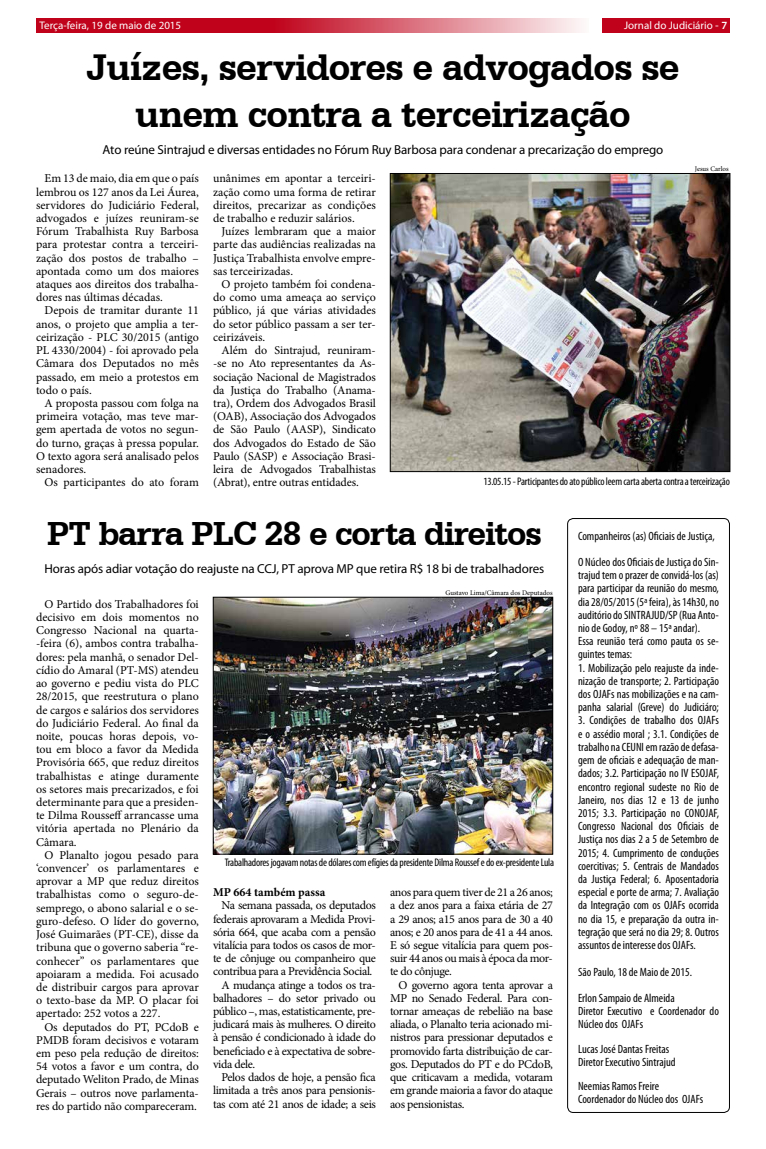
<style>
.page{position:relative;width:766px;height:1149px;background:#fff}
.page>*{position:absolute;margin:0;border:0;box-sizing:border-box;transform-origin:0 0}
.t1{font:700 39px/46.8px "Serifa BT";letter-spacing:-.02em;color:#000;text-align:center}
.t2{font:700 35px "Serifa BT";letter-spacing:-.03em;color:#000}
.t3{font:13px "Myriad Pro";letter-spacing:-.01em;color:#000}
.t4{font:12px/13.2px "Minion Pro";letter-spacing:-.02em;color:#000;text-align:justify}
.t5{font:condensed 12px/13.2px "Myriad Pro";color:#000}
.t6{font:700 12px "Minion Pro";color:#000}
.t7{font:condensed 11px "Myriad Pro";letter-spacing:-.02em;color:#000}
.t8{font:11px "Myriad Pro";color:#fff}
.t9{font:7px "Minion Pro";color:#000}
.s1{font-family:"Calibri";font-size:12px}
.s2{font-weight:600}
</style>
<div class="page">
<svg style="left:36px;top:19px;width:545px;height:14px;background:#d04658"></svg>
<div style="left:602px;top:19px;width:127px;height:14px;background:#c0031b"></div>
<img style="left:215px;top:599px;width:335px;height:253px">
<div style="left:213px;top:597px;width:339px;height:257px;border:1px solid #000"></div>
<div style="left:567px;top:518px;width:162px;height:594px;border:1px solid #000;border-radius:6px"></div>
<img style="left:392px;top:175px;width:335px;height:294px">
<div style="left:390px;top:173px;width:339px;height:298px;border:1px solid #000"></div>
<p class="t8" style="left:40px;top:19px;width:143px">Terça-feira, 19 de maio de 2015</p>
<p class="t8" style="left:624px;top:19px;width:105px">Jornal do Judiciário <span class="s1">-</span> <span class="s2">7</span></p>
<h1 class="t1" style="left:86px;top:42px;width:594px">Juízes, servidores e advogados se unem contra a terceirização</h1>
<p class="t3" style="left:102px;top:142px;width:562px">Ato reúne Sintrajud e diversas entidades no Fórum Ruy Barbosa para condenar a precarização do emprego</p>
<p class="t4" style="left:36px;top:172px;width:164px;text-indent:9px">Em 13 de maio, dia em que o país lembrou os 127 anos da Lei Áurea, servidores do Judiciário Federal, advogados e juízes reuniram-se Fórum Trabalhista Ruy Barbosa para protestar contra a terceiri&shy;zação dos postos de trabalho – apontada como um dos maiores ataques aos direitos dos trabalha&shy;dores nas últimas décadas.</p>
<p class="t4" style="left:36px;top:304px;width:164px;text-indent:9px">Depois de tramitar durante 11 anos, o projeto que amplia a ter&shy;ceirização - PLC 30/2015 (antigo PL 4330/2004) - foi aprovado pela Câmara dos Deputados no mês passado, em meio a protestos em todo o país.</p>
<p class="t4" style="left:36px;top:396px;width:164px;text-indent:9px">A proposta passou com folga na primeira votação, mas teve mar&shy;gem apertada de votos no segun&shy;do turno, graças à pressa popular.<br>O texto agora será analisado pelos senadores.</p>
<p class="t4" style="left:45px;top:475px;width:156px">Os participantes do ato foram</p>
<p class="t4" style="left:213px;top:172px;width:164px">unânimes em apontar a terceiri&shy;zação como uma forma de retirar direitos, precarizar as condições de trabalho e reduzir salários.</p>
<p class="t4" style="left:213px;top:225px;width:164px;text-indent:9px">Juízes lembraram que a maior parte das audiências realizadas na Justiça Trabalhista envolve empre&shy;sas terceirizadas.</p>
<p class="t4" style="left:213px;top:277px;width:164px;text-indent:9px">O projeto também foi condena&shy;do como uma ameaça ao serviço público, já que várias atividades do setor público passam a ser ter&shy;ceirizáveis.</p>
<p class="t4" style="left:213px;top:343px;width:164px;text-indent:9px">Além do Sintrajud, reuniram--se no Ato representantes da As&shy;sociação Nacional de Magistrados da Justiça do Trabalho (Anama&shy;tra), Ordem dos Advogados Brasil (OAB), Associação dos Advogados de São Paulo (AASP), Sindicato dos Advogados do Estado de São Paulo (SASP) e Associação Brasi&shy;leira de Advogados Trabalhistas (Abrat), entre outras entidades.</p>
<p class="t9" style="left:694px;top:164px;width:35px">Jesus Carlos</p>
<p class="t7" style="left:483px;top:475px;width:248px">13.05.15 - Participantes do ato público leem carta aberta contra a terceirização</p>
<h2 class="t2" style="left:47px;top:511px;width:496px">PT barra PLC 28 e corta direitos</h2>
<p class="t3" style="left:45px;top:560px;width:501px">Horas após adiar votação do reajuste na CCJ, PT aprova MP que retira R$ 18 bi de trabalhadores</p>
<p class="t4" style="left:36px;top:597px;width:164px;text-indent:9px">O Partido dos Trabalhadores foi decisivo em dois momentos no Congresso Nacional na quarta--feira (6), ambos contra trabalha&shy;dores: pela manhã, o senador Del&shy;cídio do Amaral (PT-MS) atendeu ao governo e pediu vista do PLC 28/2015, que reestrutura o plano de cargos e salários dos servidores do Judiciário Federal. Ao final da noite, poucas horas depois, vo&shy;tou em bloco a favor da Medida Provisória 665, que reduz direitos trabalhistas e atinge duramente os setores mais precarizados, e foi determinante para que a presiden&shy;te Dilma Rousseff arrancasse uma vitória apertada no Plenário da Câmara.</p>
<p class="t4" style="left:36px;top:848px;width:164px;text-indent:9px">O Planalto jogou pesado para ‘convencer’ os parlamentares e aprovar a MP que reduz direitos trabalhistas como o seguro-de&shy;semprego, o abono salarial e o se&shy;guro-defeso. O líder do governo, José Guimarães (PT-CE), disse da tribuna que o governo saberia “re&shy;conhecer” os parlamentares que apoiaram a medida. Foi acusado de distribuir cargos para aprovar o texto-base da MP. O placar foi apertado: 252 votos a 227.</p>
<p class="t4" style="left:36px;top:1019px;width:164px;text-indent:9px">Os deputados do PT, PCdoB e PMDB foram decisivos e votaram em peso pela redução de direitos:<br>54 votos a favor e um contra, do deputado Weliton Prado, de Minas Gerais – outros nove parlamenta&shy;res do partido não compareceram.</p>
<p class="t9" style="left:445px;top:587px;width:108px">Gustavo Lima/Câmara dos Deputados</p>
<p class="t7" style="left:225px;top:855px;width:331px">Trabalhadores jogavam notas de dólares com efígies da presidente Dilma Roussef e do ex-presidente Lula</p>
<p class="t6" style="left:213px;top:883px;width:114px">MP 664 também passa</p>
<p class="t4" style="left:221px;top:898px;width:156px">Na semana passada, os deputados</p>
<p class="t4" style="left:213px;top:911px;width:164px">federais aprovaram a Medida Provi-</p>
<p class="t4" style="left:213px;top:925px;width:164px">sória 664, que acaba com a pensão</p>
<p class="t4" style="left:213px;top:938px;width:164px">vitalícia para todos os casos de mor-</p>
<p class="t4" style="left:213px;top:951px;width:164px">te de cônjuge ou companheiro que</p>
<p class="t4" style="left:213px;top:964px;width:161px">contribua para a Previdência Social.</p>
<p class="t4" style="left:221px;top:977px;width:156px">A mudança atinge a todos os tra-</p>
<p class="t4" style="left:213px;top:991px;width:164px">balhadores – do setor privado ou</p>
<p class="t4" style="left:213px;top:1004px;width:164px">público –, mas, estatisticamente, pre-</p>
<p class="t4" style="left:213px;top:1017px;width:164px">judicará mais às mulheres. O direito</p>
<p class="t4" style="left:213px;top:1030px;width:164px">à pensão é condicionado à idade do</p>
<p class="t4" style="left:213px;top:1043px;width:164px">beneficiado e à expectativa de sobre-</p>
<p class="t4" style="left:213px;top:1057px;width:44px">vida dele.</p>
<p class="t4" style="left:221px;top:1070px;width:156px">Pelos dados de hoje, a pensão fica</p>
<p class="t4" style="left:213px;top:1083px;width:164px">limitada a três anos para pensionis-</p>
<p class="t4" style="left:213px;top:1096px;width:164px">tas com até 21 anos de idade; a seis</p>
<p class="t4" style="left:390px;top:885px;width:164px">anos para quem tiver de 21 a 26 anos; a dez anos para a faixa etária de 27 a 29 anos; a15 anos para de 30 a 40 anos; e 20 anos para de 41 a 44 anos.<br>E só segue vitalícia para quem pos&shy;suir 44 anos ou mais à época da mor&shy;te do cônjuge.</p>
<p class="t4" style="left:390px;top:977px;width:164px;text-indent:9px">O governo agora tenta aprovar a MP no Senado Federal. Para con&shy;tornar ameaças de rebelião na base aliada, o Planalto teria acionado mi&shy;nistros para pressionar deputados e promovido farta distribuição de car&shy;gos. Deputados do PT e do PCdoB, que criticavam a medida, votaram em grande maioria a favor do ataque aos pensionistas.</p>
<p class="t5" style="left:578px;top:528px;width:138px">Companheiros (as) Oficiais de Justiça,</p>
<p class="t5" style="left:578px;top:555px;width:142px">O Núcleo dos Oficiais de Justiça do Sin&shy;trajud tem o prazer de convidá-los (as) para participar da reunião do mesmo, dia 28/05/2015 (5ª feira), às 14h30, no auditório do SINTRAJUD/SP (Rua Anto&shy;nio de Godoy, nº 88 – 15ª andar).<br>Essa reunião terá como pauta os se&shy;guintes temas:</p>
<p class="t5" style="left:578px;top:660px;width:142px;text-align:justify">1. Mobilização pelo reajuste da inde&shy;nização de transporte; 2. Participação dos OJAFs nas mobilizações e na cam&shy;panha salarial (Greve) do Judiciáro;</p>
<p class="t5" style="left:578px;top:713px;width:142px;text-align:justify">3. Condições de trabalho dos OJAFs e o assédio moral ; 3.1. Condições de trabalho na CEUNI em razão de defasa&shy;gem de oficiais e adequação de man&shy;dados; 3.2. Participação no IV ESOJAF, encontro regional sudeste no Rio de Janeiro, nos dias 12 e 13 de junho 2015; 3.3. Participação no CONOJAF, Congresso Nacional dos Oficiais de Justiça nos dias 2 a 5 de Setembro de 2015; 4. Cumprimento de conduções coercitivas; 5. Centrais de Mandados da Justiça Federal; 6. Aposentadoria especial e porte de arma; 7. Avaliação da Integração com os OJAFs ocorrida no dia 15, e preparação da outra in&shy;tegração que será no dia 29; 8. Outros assuntos de interesse dos OJAFs.</p>
<p class="t5" style="left:578px;top:957px;width:115px;line-height:26.4px">São Paulo, 18 de Maio de 2015.<br>Erlon Sampaio de Almeida</p>
<p class="t5" style="left:578px;top:1004px;width:142px">Diretor Executivo e Coordenador do<br>Núcleo dos OJAFs</p>
<p class="t5" style="left:578px;top:1041px;width:99px">Lucas José Dantas Freitas<br>Diretor Executivo Sintrajud</p>
<p class="t5" style="left:578px;top:1078px;width:127px">Neemias Ramos Freire<br>Coordenador do Núcleo dos OJAFs</p>
</div>
